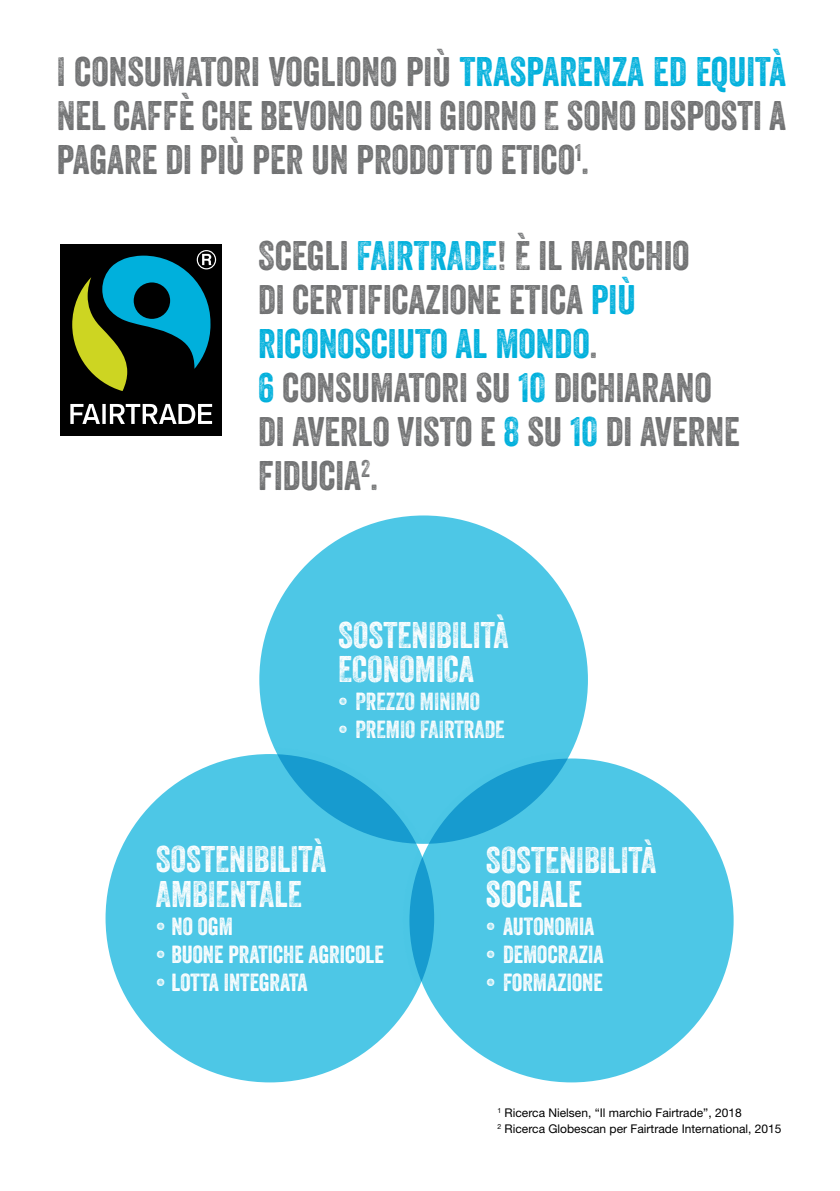
<style>
.page{position:relative;width:840px;height:1191px;background:#fff}
.page>*{position:absolute;margin:0;border:0;box-sizing:border-box;transform-origin:0 0}
.t1{font:40px/44px "Veneer Two";color:#707172;text-align:justify}
.t2{font:36px/34px "Veneer Two";color:#fff}
.t3{font:24px "Veneer Two";color:#fff}
.t4{font:12px/16px "Helvetica Neue";color:#000}
.s1{color:#00b0dc}
</style>
<div class="page">
<div style="left:256px;top:512px;width:335px;height:335px;background:#4dc7e6;border-radius:50%"></div>
<svg style="left:102px;top:751px;width:335px;height:334px;fill:#4dc7e6"></svg>
<svg style="left:406px;top:755px;width:330px;height:330px;fill:#4dc7e6"></svg>
<div style="left:57px;top:240px;width:169px;height:199px;background:linear-gradient(to right,#fff,#fff)"></div>
<div style="left:61px;top:244px;width:161px;height:191px;background:#000"></div>
<svg style="left:70px;top:404px;width:142px;height:20px"></svg>
<svg style="left:72px;top:250px;width:144px;height:141px"></svg>
<p class="t1" style="left:57px;top:50px;width:730px">I CONSUMATORI VOGLIONO PIÙ <span class="s1">TRASPARENZA ED EQUITÀ </span>NEL CAFFÈ CHE BEVONO OGNI GIORNO E SONO DISPOSTI A PAGARE DI PIÙ PER UN PRODOTTO ETICO<sup>1</sup>.</p>
<p class="t1" style="left:258px;top:233px;width:483px;text-align:left">SCEGLI <span class="s1">FAIRTRADE</span>! È IL MARCHIO<br>DI CERTIFICAZIONE ETICA <span class="s1">PIÙ<br>RICONOSCIUTO AL MONDO</span>.<br><span class="s1">6</span> CONSUMATORI SU <span class="s1">10</span> DICHIARANO<br>DI AVERLO VISTO E <span class="s1">8</span> SU <span class="s1">10</span> DI AVERNE<br>FIDUCIA<sup>2</sup>.</p>
<p class="t2" style="left:338px;top:618px;width:172px">SOSTENIBILITÀ<br>ECONOMICA</p>
<p class="t3" style="left:338px;top:686px;width:143px">• PREZZO MINIMO</p>
<p class="t3" style="left:338px;top:714px;width:168px">• PREMIO FAIRTRADE</p>
<p class="t2" style="left:156px;top:841px;width:172px;line-height:35.4px">SOSTENIBILITÀ<br>AMBIENTALE</p>
<p class="t3" style="left:156px;top:912px;width:79px">• NO OGM</p>
<p class="t3" style="left:156px;top:940px;width:229px">• BUONE PRATICHE AGRICOLE</p>
<p class="t3" style="left:156px;top:968px;width:153px">• LOTTA INTEGRATA</p>
<p class="t2" style="left:485px;top:842px;width:172px">SOSTENIBILITÀ<br>SOCIALE</p>
<p class="t3" style="left:485px;top:911px;width:110px">• AUTONOMIA</p>
<p class="t3" style="left:485px;top:939px;width:119px">• DEMOCRAZIA</p>
<p class="t3" style="left:485px;top:967px;width:118px">• FORMAZIONE</p>
<p class="t4" style="left:497px;top:1104px;width:285px"><sup>1</sup> Ricerca Nielsen, “Il marchio Fairtrade”, 2018<br><sup>2</sup> Ricerca Globescan per Fairtrade International, 2015</p>
</div>
